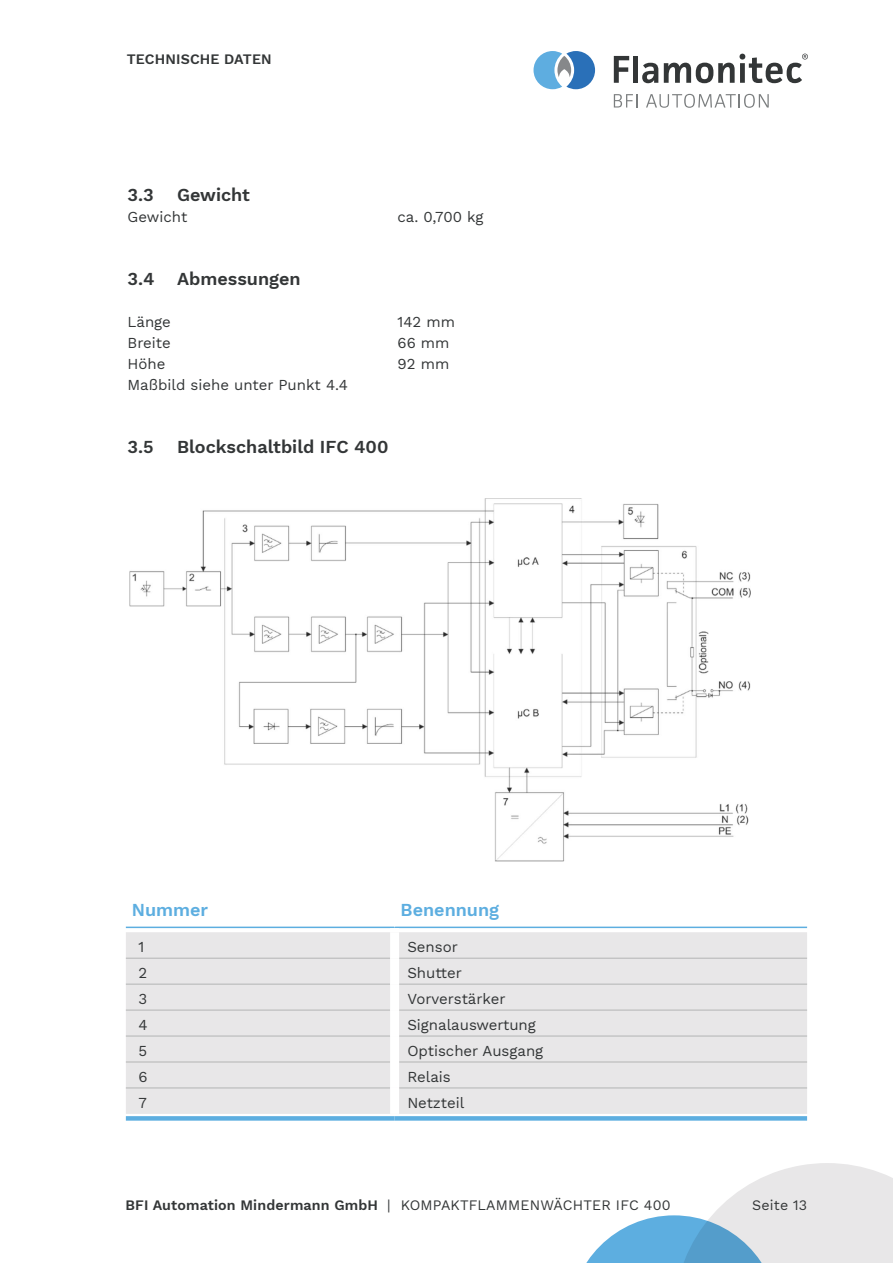
<style>
.page{position:relative;width:893px;height:1263px;background:#fff}
.page>*{position:absolute;margin:0;border:0;box-sizing:border-box;transform-origin:0 0}
.t1{font:600 18px "Work Sans";color:#333637}
.t2{font:600 18px "Work Sans";color:#5daee0}
.t3{font:15px "Work Sans";color:#333637}
.t4{font:14.25px "Work Sans";letter-spacing:.01em;color:#333637}
.t5{font:600 14.25px "Work Sans";letter-spacing:.01em;color:#333637}
.s1{font-weight:600}
</style>
<div class="page">
<svg style="left:586px;top:1163px;width:307px;height:100px"></svg>
<svg style="left:614px;top:56px;width:15px;height:27px"></svg>
<div style="left:633px;top:56px;width:5px;height:27px;background:#333637"></div>
<svg style="left:642px;top:63px;width:16px;height:20px"></svg>
<svg style="left:614px;top:94px;width:24px;height:14px"></svg>
<svg style="left:646px;top:94px;width:123px;height:14px"></svg>
<svg style="left:533px;top:51px;width:62px;height:38px"></svg>
<svg style="left:664px;top:54px;width:144px;height:29px"></svg>
<img style="left:129px;top:499px;width:622px;height:363px">
<svg style="left:126px;top:928px;width:681px;height:1px"></svg>
<div style="left:126px;top:932px;width:681px;height:182px;background:#e8e7e8"></div>
<hr style="left:126px;top:926px;width:269px;height:2px;background:#5daee0">
<hr style="left:395px;top:926px;width:412px;height:2px;background:#5daee0">
<hr style="left:126px;top:958px;width:264px;height:1px;background:#b3b4b4">
<hr style="left:399px;top:958px;width:408px;height:1px;background:#b3b4b4">
<hr style="left:126px;top:984px;width:264px;height:1px;background:#b3b4b4">
<hr style="left:399px;top:984px;width:408px;height:1px;background:#b3b4b4">
<hr style="left:126px;top:1010px;width:264px;height:1px;background:#b3b4b4">
<hr style="left:399px;top:1010px;width:408px;height:1px;background:#b3b4b4">
<hr style="left:126px;top:1036px;width:264px;height:1px;background:#b3b4b4">
<hr style="left:399px;top:1036px;width:408px;height:1px;background:#b3b4b4">
<hr style="left:126px;top:1061px;width:264px;height:1px;background:#b3b4b4">
<hr style="left:399px;top:1061px;width:408px;height:1px;background:#b3b4b4">
<hr style="left:126px;top:1087px;width:264px;height:1px;background:#b3b4b4">
<hr style="left:399px;top:1087px;width:408px;height:1px;background:#b3b4b4">
<div style="left:390px;top:932px;width:9px;height:26px;background:#fff"></div>
<div style="left:390px;top:958px;width:9px;height:26px;background:#fff"></div>
<div style="left:390px;top:984px;width:9px;height:26px;background:#fff"></div>
<div style="left:390px;top:1010px;width:9px;height:26px;background:#fff"></div>
<div style="left:390px;top:1036px;width:9px;height:26px;background:#fff"></div>
<div style="left:390px;top:1062px;width:9px;height:26px;background:#fff"></div>
<div style="left:390px;top:1088px;width:9px;height:26px;background:#fff"></div>
<div style="left:126px;top:1116px;width:269px;height:5px;background:#5daee0"></div>
<div style="left:395px;top:1116px;width:412px;height:5px;background:#5daee0"></div>
<p class="t5" style="left:127px;top:49px;width:146px">TECHNISCHE DATEN</p>
<p class="t1" style="left:128px;top:181px;width:28px">3.3</p>
<p class="t1" style="left:177px;top:181px;width:74px">Gewicht</p>
<p class="t3" style="left:128px;top:206px;width:61px">Gewicht</p>
<p class="t3" style="left:398px;top:206px;width:88px">ca. 0,700 kg</p>
<p class="t1" style="left:128px;top:265px;width:28px">3.4</p>
<p class="t1" style="left:177px;top:265px;width:125px">Abmessungen</p>
<p class="t3" style="left:128px;top:311px;width:45px">Länge</p>
<p class="t3" style="left:398px;top:311px;width:59px">142 mm</p>
<p class="t3" style="left:128px;top:332px;width:45px">Breite</p>
<p class="t3" style="left:398px;top:332px;width:53px">66 mm</p>
<p class="t3" style="left:128px;top:353px;width:39px">Höhe</p>
<p class="t3" style="left:398px;top:353px;width:53px">92 mm</p>
<p class="t3" style="left:128px;top:374px;width:222px">Maßbild siehe unter Punkt 4.4</p>
<p class="t1" style="left:128px;top:433px;width:28px">3.5</p>
<p class="t1" style="left:177px;top:433px;width:213px">Blockschaltbild IFC 400</p>
<p class="t2" style="left:132px;top:896px;width:78px">Nummer</p>
<p class="t2" style="left:401px;top:896px;width:100px">Benennung</p>
<p class="t3" style="left:139px;top:936px;width:7px">1</p>
<p class="t3" style="left:407px;top:936px;width:52px">Sensor</p>
<p class="t3" style="left:139px;top:962px;width:10px">2</p>
<p class="t3" style="left:407px;top:962px;width:56px">Shutter</p>
<p class="t3" style="left:139px;top:987px;width:10px">3</p>
<p class="t3" style="left:407px;top:987px;width:100px">Vorverstärker</p>
<p class="t3" style="left:139px;top:1013px;width:11px">4</p>
<p class="t3" style="left:407px;top:1013px;width:130px">Signalauswertung</p>
<p class="t3" style="left:139px;top:1039px;width:10px">5</p>
<p class="t3" style="left:407px;top:1039px;width:137px">Optischer Ausgang</p>
<p class="t3" style="left:139px;top:1065px;width:11px">6</p>
<p class="t3" style="left:407px;top:1065px;width:45px">Relais</p>
<p class="t3" style="left:139px;top:1091px;width:10px">7</p>
<p class="t3" style="left:407px;top:1091px;width:59px">Netzteil</p>
<p class="t4" style="left:125px;top:1194px;width:547px"><span class="s1">BFI Automation Mindermann GmbH</span> | KOMPAKTFLAMMENWÄCHTER IFC 400</p>
<p class="t4" style="left:752px;top:1194px;width:56px">Seite 13</p>
</div>
